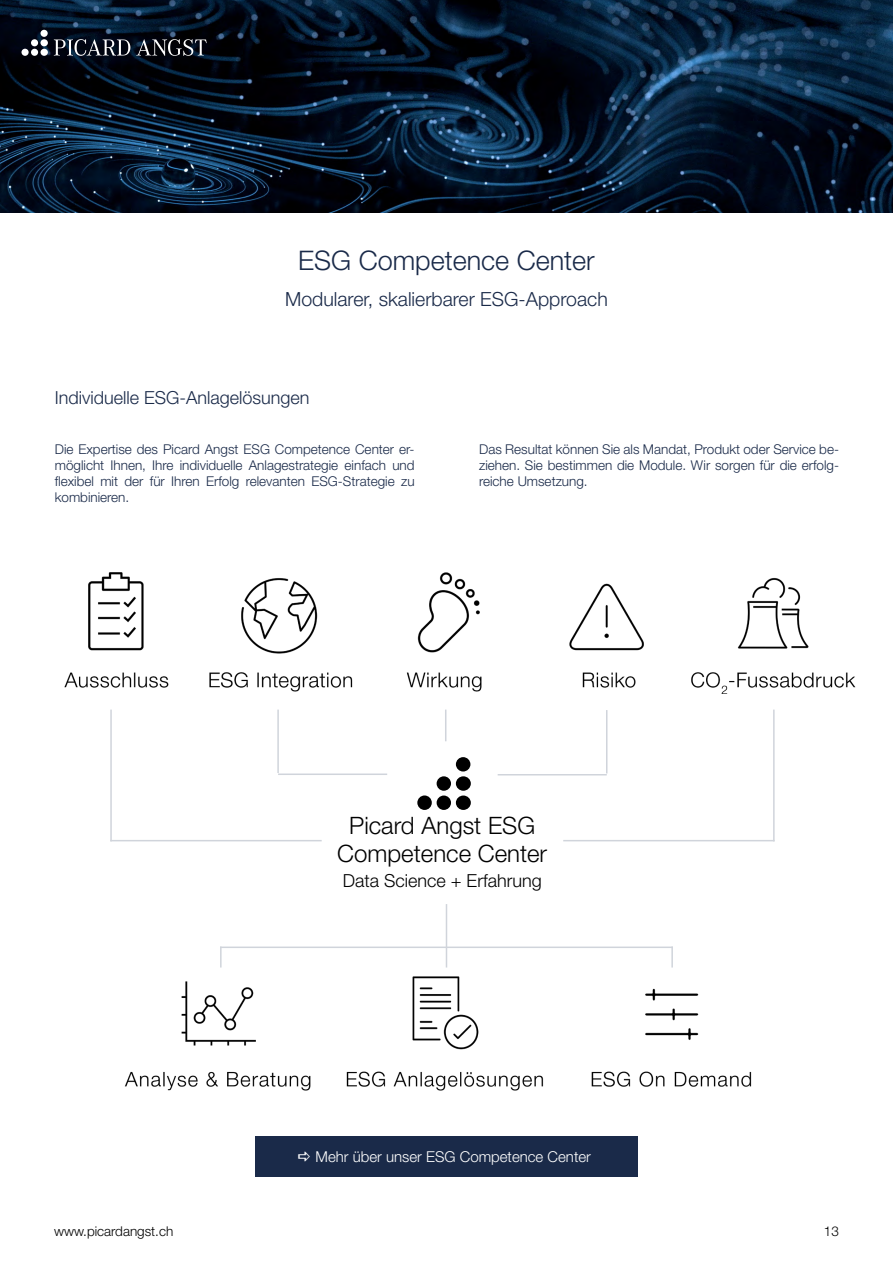
<style>
.page{position:relative;width:893px;height:1263px;background:#fff}
.page>*{position:absolute;margin:0;border:0;box-sizing:border-box;transform-origin:0 0}
.t1{font:300 27px "Helvetica Neue LT Std";color:#1a2a49}
.t2{font:300 24px/28.8px "Helvetica Neue LT Std";color:#000;text-align:center}
.t3{font:300 19.5px "Helvetica Neue LT Std";color:#1a2a49}
.t4{font:300 18px "Helvetica Neue LT Std";color:#1a2a49}
.t5{font:300 18px "Helvetica Neue LT Std";color:#000}
.t6{font:300 15px "Helvetica Neue LT Std";color:#fff}
.t7{font:300 13.5px/16.2px "Helvetica Neue LT Std";color:#1a2a49;text-align:justify}
.t8{font:300 13.5px "Helvetica Neue LT Std";color:#000}
</style>
<div class="page">
<img style="left:0;top:0;width:893px;height:213px">
<svg style="left:22px;top:30px;width:185px;height:26px"></svg>
<img style="left:64px;top:572px;width:105px;height:116px">
<img style="left:209px;top:578px;width:144px;height:114px">
<img style="left:406px;top:572px;width:76px;height:120px">
<img style="left:569px;top:583px;width:75px;height:105px">
<img style="left:691px;top:578px;width:165px;height:116px">
<svg style="left:417px;top:757px;width:54px;height:53px"></svg>
<hr style="left:110px;top:709px;width:2px;height:132px;background:#d0d4db">
<hr style="left:110px;top:840px;width:212px;height:1px;background:#d0d4db">
<hr style="left:278px;top:773px;width:109px;height:2px;background:#d0d4db">
<hr style="left:277px;top:709px;width:2px;height:64px;background:#d0d4db">
<hr style="left:773px;top:709px;width:2px;height:132px;background:#d0d4db">
<hr style="left:563px;top:840px;width:212px;height:1px;background:#d0d4db">
<hr style="left:445px;top:709px;width:1px;height:32px;background:#d0d4db">
<hr style="left:498px;top:774px;width:109px;height:1px;background:#d0d4db">
<hr style="left:606px;top:710px;width:1px;height:63px;background:#d0d4db">
<img style="left:124px;top:981px;width:187px;height:110px">
<img style="left:346px;top:976px;width:198px;height:115px">
<img style="left:591px;top:988px;width:161px;height:99px">
<hr style="left:446px;top:904px;width:1px;height:63px;background:#d0d4db">
<hr style="left:220px;top:946px;width:453px;height:2px;background:#d0d4db">
<hr style="left:220px;top:946px;width:2px;height:21px;background:#d0d4db">
<hr style="left:671px;top:946px;width:2px;height:21px;background:#d0d4db">
<div style="left:255px;top:1136px;width:383px;height:41px;background:#1a2a49"></div>
<h1 class="t1" style="left:298px;top:244px;width:298px">ESG Competence Center</h1>
<h3 class="t3" style="left:285px;top:287px;width:324px">Modularer, skalierbarer ESG-Approach</h3>
<h3 class="t4" style="left:55px;top:387px;width:256px">Individuelle ESG-Anlagelösungen</h3>
<p class="t7" style="left:55px;top:440px;width:361px">Die Expertise des Picard Angst ESG Competence Center er&shy;möglicht Ihnen, Ihre individuelle Anlagestrategie einfach und flexibel mit der für Ihren Erfolg relevanten ESG-Strategie zu kombinieren.</p>
<p class="t7" style="left:479px;top:440px;width:361px">Das Resultat können Sie als Mandat, Produkt oder Service be&shy;ziehen. Sie bestimmen die Module. Wir sorgen für die erfolg&shy;reiche Umsetzung.</p>
<h2 class="t2" style="left:337px;top:810px;width:211px">Picard Angst ESG<br>Competence Center</h2>
<h3 class="t5" style="left:343px;top:869px;width:200px">Data Science + Erfahrung</h3>
<p class="t6" style="left:316px;top:1148px;width:277px">Mehr über unser ESG Competence Center</p>
<p class="t8" style="left:54px;top:1223px;width:121px">www.picardangst.ch</p>
<p class="t8" style="left:824px;top:1223px;width:17px">13</p>
</div>
